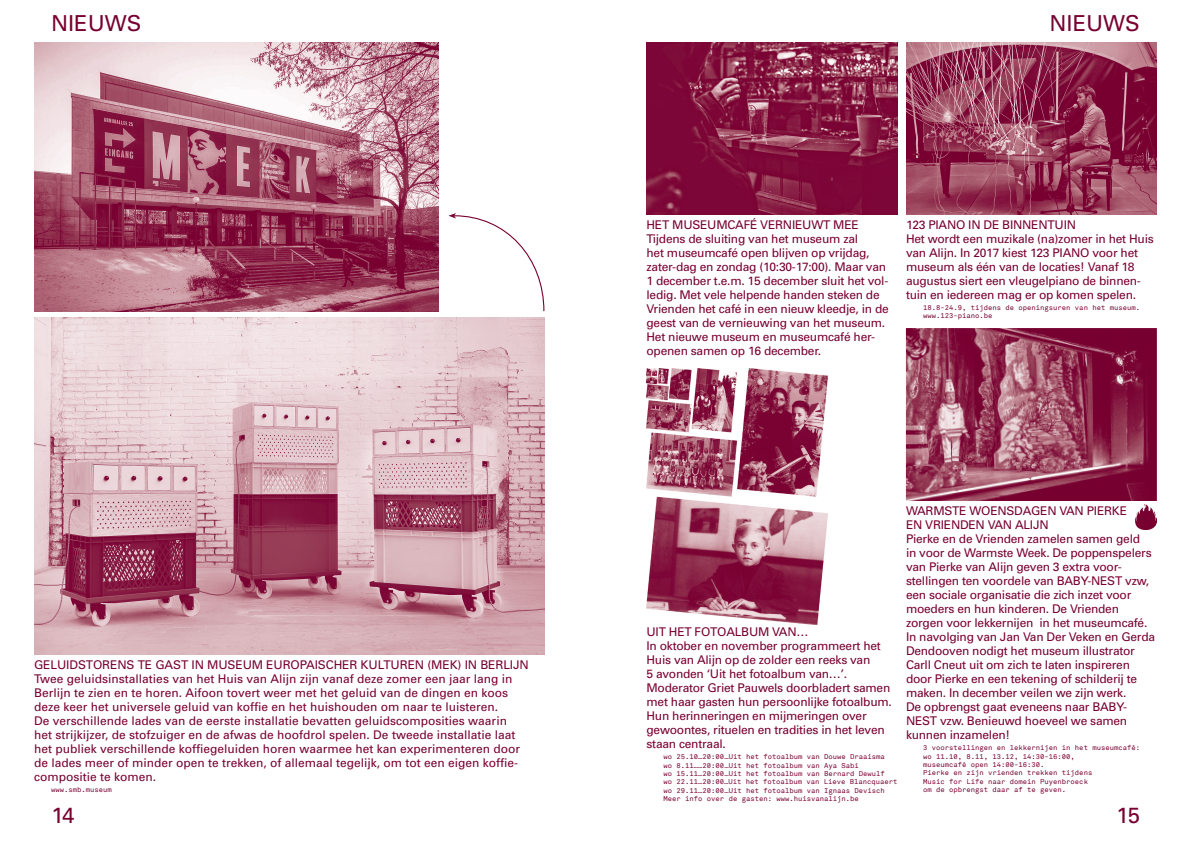
<style>
.page{position:relative;width:1191px;height:842px;background:#fff}
.page>*{position:absolute;margin:0;border:0;box-sizing:border-box;transform-origin:0 0}
.t1{font:22px "Univers";color:#780031}
.t2{font:12px/14px "Univers";letter-spacing:-.02em;color:#780031}
.t3{font:12px/14px "Univers";color:#780031}
.t4{font:7px/8.4px "Akkurat Mono";color:#780031}
</style>
<div class="page">
<img style="left:34px;top:317px;width:510px;height:337px">
<img style="left:34px;top:42px;width:404px;height:269px">
<img style="left:906px;top:42px;width:251px;height:173px">
<img style="left:646px;top:42px;width:251px;height:173px">
<img style="left:646px;top:369px;width:181px;height:256px">
<img style="left:906px;top:328px;width:250px;height:173px">
<img style="left:1135px;top:504px;width:21px;height:26px">
<svg style="left:448px;top:213px;width:97px;height:99px"></svg>
<h1 class="t1" style="left:51px;top:10px;width:92px">nieuws</h1>
<h1 class="t1" style="left:1049px;top:10px;width:92px">nieuws</h1>
<p class="t2" style="left:34px;top:658px;width:9px">GELUIDSTORENS</p>
<p class="t2" style="left:138px;top:658px;width:27px">TE GAST</p>
<p class="t2" style="left:191px;top:658px;width:26px">IN MUSEUM</p>
<p class="t2" style="left:266px;top:658px;width:9px">EUROPAISC</p>
<p class="t2" style="left:334px;top:658px;width:36px">HER KULTUREN</p>
<p class="t2" style="left:427px;top:658px;width:14px">(MEK</p>
<p class="t3" style="left:34px;top:658px;width:488px;text-indent:423px">) IN BERLIJN<br>Twee geluidsinstallaties van het Huis van Alijn zijn vanaf deze zomer een jaar lang in Berlijn te zien en te horen. Aifoon tovert weer met het geluid van de dingen en koos deze keer het universele geluid van koffie en het huishouden om naar te luisteren.<br>De verschillende lades van de eerste installatie bevatten geluidscomposities waarin het strijkijzer, de stofzuiger en de afwas de hoofdrol spelen. De tweede installatie laat het publiek verschillende koffiegeluiden horen waarmee het kan experimenteren door de lades meer of minder open te trekken, of allemaal tegelijk, om tot een eigen koffie&shy;compositie te komen.</p>
<p class="t4" style="left:51px;top:786px;width:62px">www.smb.museum</p>
<p class="t2" style="left:646px;top:218px;width:36px">HET MUSEUMCAF</p>
<p class="t2" style="left:750px;top:218px;width:19px">É VERNIEUWT</p>
<p class="t2" style="left:646px;top:218px;width:244px;text-indent:187px">MEE<br>Tijdens de sluiting van het museum zal<br>het museumcafé open blijven op vrijdag, zater-dag en zondag (10:30-17:00). Maar van 1 december t.e.m. 15 december sluit het vol&shy;ledig. Met vele helpende handen steken de Vrienden het café in een nieuw kleedje, in de geest van de vernieuwing van het museum.<br>Het nieuwe museum en museumcafé her&shy;openen samen op 16 december.</p>
<p class="t2" style="left:906px;top:218px;width:31px">123 PIANO</p>
<p class="t2" style="left:906px;top:218px;width:249px;text-indent:62px">INDEBINNENTUIN<br>Het wordt een muzikale (na)zomer in het Huis van Alijn. I n 2017 kiest 123 PIANO</p>
<p class="t2" style="left:906px;top:246px;width:236px;text-indent:186px">voor het museum als één van de locaties! Vanaf 18 augustus siert een vleugelpiano de binnen&shy;tuin en iedereen mag er op komen spelen.</p>
<p class="t4" style="left:923px;top:304px;width:219px">18.8-24.9, tijdens de openingsuren van het museum. www.123-piano.be</p>
<p class="t2" style="left:646px;top:625px;width:8px">UIT</p>
<p class="t2" style="left:669px;top:625px;width:35px">HET FOTOALBUM</p>
<p class="t2" style="left:772px;top:625px;width:9px">VAN</p>
<p class="t2" style="left:646px;top:625px;width:247px;text-indent:150px">…<br>I n oktober en november programmeert het Huis van Alijn op de zolder een reeks van<br>5 avonden ‘U it het fotoalbum van…’.<br>Moderator G riet Pauwels doorbladert samen met haar gasten hun persoonlijke fotoalbum.<br>Hun herinneringen en mijmeringen over gewoontes, rituelen en tradities in het leven staan centraal.</p>
<p class="t4" style="left:663px;top:753px;width:235px">wo 25.10…20:00…Uit het fotoalbum van Douwe Draaisma<br>wo 8.11……20:00…Uit het fotoalbum van Aya Sabi<br>wo 15.11…20:00…Uit het fotoalbum van Bernard Dewulf<br>wo 22.11…20:00…Uit het fotoalbum van Lieve Blancquaert wo 29.11…20:00…Uit het fotoalbum van Ignaas Devisch Meer info over de gasten: www.huisvanalijn.be</p>
<p class="t2" style="left:906px;top:504px;width:10px">WARMSTE</p>
<p class="t2" style="left:969px;top:504px;width:10px">WOENSDAGEN</p>
<p class="t2" style="left:1059px;top:504px;width:9px">VAN</p>
<p class="t2" style="left:1086px;top:504px;width:8px">PIERKE</p>
<p class="t2" style="left:906px;top:518px;width:28px">EN VRIENDEN</p>
<p class="t2" style="left:987px;top:518px;width:9px">VAN</p>
<p class="t2" style="left:906px;top:518px;width:247px;text-indent:109px">ALIJN<br>Pierke en de Vrienden zamelen samen geld in voor de Warmste Week. De poppenspelers van Pierke van Alijn geven 3 extra voor&shy;stellingen ten voordele van BABY</p>
<p class="t2" style="left:1087px;top:574px;width:13px">-NEST</p>
<p class="t2" style="left:906px;top:574px;width:250px;text-indent:219px">vzw, een sociale organisatie die zich inzet voor moeders en hun kinderen. De Vrienden zorgen voor lekkernijen in het museumcafé.<br>I n navolging van Jan Van Der Veken en Gerda Dendooven nodigt het museum illustrator Carll Cneut uit om zich te laten inspireren door Pierke en een tekening of schilderij te maken. I n december veilen we zijn werk.<br>De opbrengst gaat eveneens naar BABY</p>
<p class="t2" style="left:1123px;top:700px;width:5px">-</p>
<p class="t2" style="left:906px;top:714px;width:9px">NEST</p>
<p class="t2" style="left:906px;top:714px;width:223px;text-indent:34px">vzw. Benieuwd hoeveel we samen kunnen inzamelen!</p>
<p class="t4" style="left:923px;top:744px;width:219px">3 voorstellingen en lekkernijen in het museumcafé: wo 11.10, 8.11, 13.12, 14:30-16:00,<br>museumcafé open 14:00-16:30.<br>Pierke en zijn vrienden trekken tijdens<br>Music for Life naar domein Puyenbroeck<br>om de opbrengst daar af te geven.</p>
<h1 class="t1" style="left:51px;top:802px;width:25px">14</h1>
<h1 class="t1" style="left:1116px;top:802px;width:25px">15</h1>
</div>
